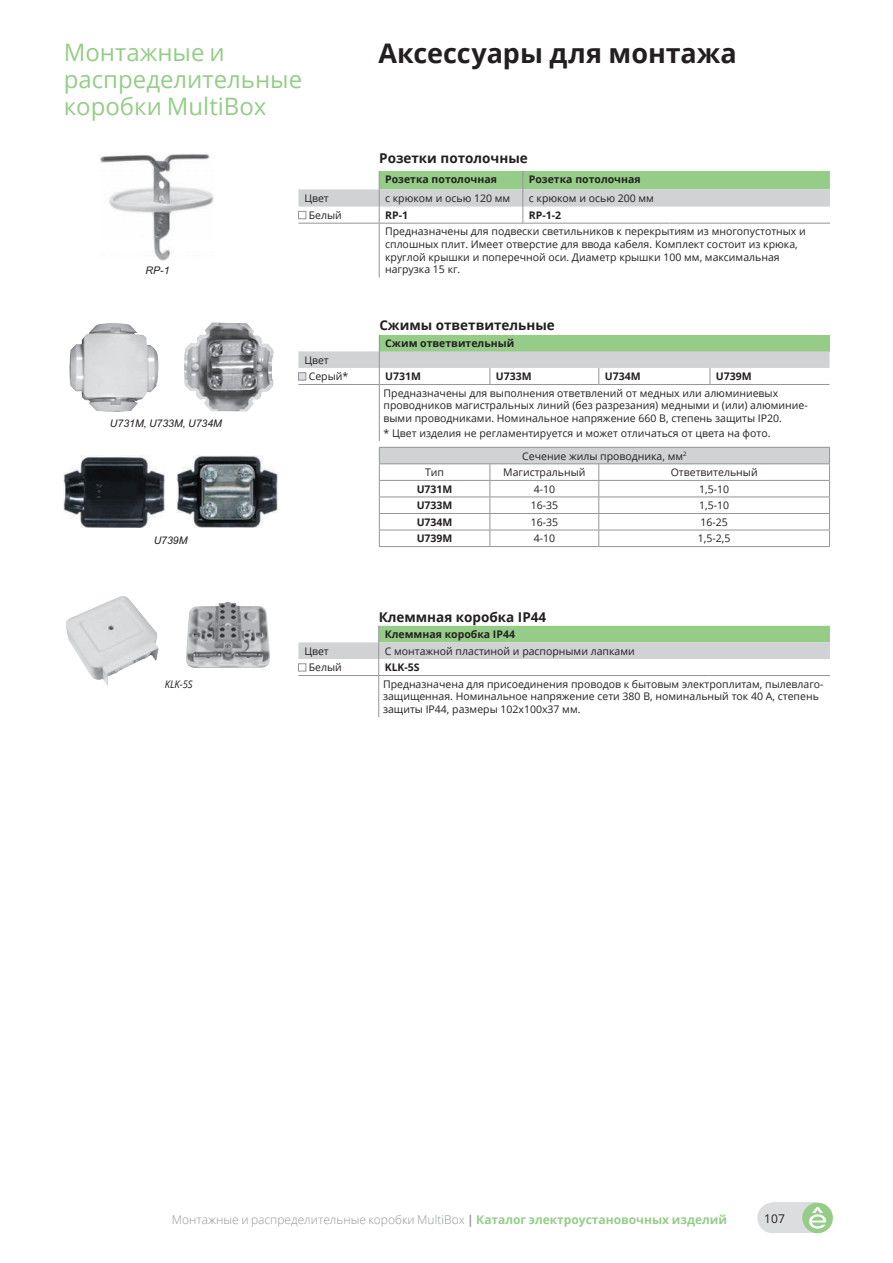
<style>
.page{position:relative;width:893px;height:1263px;background:#fff}
.page>*{position:absolute;margin:0;border:0;box-sizing:border-box;transform-origin:0 0}
.t1{font:700 27px "Open Sans";color:#231f20}
.t2{font:24px/27px "Open Sans";color:#95cd88}
.t3{font:700 13.5px "Open Sans";color:#231f20}
.t4{font:300 12px "Open Sans";color:#939598}
.t5{font:12px "Open Sans";color:#231f20}
.t6{font:10.5px/12.6px "Open Sans";color:#231f20}
.t7{font:700 10.5px "Open Sans";color:#231f20}
.t8{font:italic 10.5px "Arial MT Pro Cyr";color:#231f20}
.t9{font:italic 10.5px "Open Sans";color:#231f20;scale:.9 1}
.s1{font-weight:700}
.s2{font-weight:700;color:#95cd88}
</style>
<div class="page">
<svg style="left:298px;top:171px;width:532px;height:52px"></svg>
<hr style="left:379px;top:224px;width:1px;height:53px;background:#939598">
<hr style="left:298px;top:223px;width:81px;height:1px;background:#939598">
<hr style="left:379px;top:223px;width:144px;height:1px;background:#939598">
<hr style="left:523px;top:223px;width:147px;height:1px;background:#939598">
<hr style="left:670px;top:223px;width:160px;height:1px;background:#939598">
<div style="left:298px;top:211px;width:8px;height:8px;background:#fff;border:1px solid #939598"></div>
<hr style="left:379px;top:385px;width:1px;height:56px;background:#939598">
<hr style="left:298px;top:384px;width:81px;height:1px;background:#939598">
<hr style="left:379px;top:384px;width:111px;height:1px;background:#939598">
<hr style="left:490px;top:384px;width:109px;height:1px;background:#939598">
<hr style="left:599px;top:384px;width:111px;height:1px;background:#939598">
<hr style="left:710px;top:384px;width:120px;height:1px;background:#939598">
<svg style="left:298px;top:335px;width:532px;height:49px"></svg>
<div style="left:298px;top:373px;width:8px;height:7px;border:1px solid #939598"></div>
<div style="left:379px;top:447px;width:451px;height:17px;background:#d1d2d4"></div>
<hr style="left:379px;top:447px;width:111px;height:1px;background:#939598">
<hr style="left:490px;top:447px;width:109px;height:1px;background:#939598">
<hr style="left:599px;top:447px;width:231px;height:1px;background:#939598">
<hr style="left:379px;top:463px;width:111px;height:1px;background:#939598">
<hr style="left:490px;top:463px;width:109px;height:1px;background:#939598">
<hr style="left:599px;top:463px;width:231px;height:1px;background:#939598">
<hr style="left:379px;top:480px;width:111px;height:1px;background:#939598">
<hr style="left:490px;top:480px;width:109px;height:1px;background:#939598">
<hr style="left:599px;top:480px;width:231px;height:1px;background:#939598">
<hr style="left:379px;top:497px;width:111px;height:1px;background:#939598">
<hr style="left:490px;top:497px;width:109px;height:1px;background:#939598">
<hr style="left:599px;top:497px;width:231px;height:1px;background:#939598">
<hr style="left:379px;top:513px;width:111px;height:1px;background:#939598">
<hr style="left:490px;top:513px;width:109px;height:1px;background:#939598">
<hr style="left:599px;top:513px;width:231px;height:1px;background:#939598">
<hr style="left:379px;top:530px;width:111px;height:1px;background:#939598">
<svg style="left:379px;top:448px;width:1px;height:98px"></svg>
<hr style="left:490px;top:530px;width:109px;height:1px;background:#939598">
<svg style="left:490px;top:464px;width:1px;height:82px"></svg>
<hr style="left:599px;top:530px;width:231px;height:1px;background:#939598">
<svg style="left:598px;top:464px;width:1px;height:82px"></svg>
<svg style="left:829px;top:448px;width:1px;height:98px"></svg>
<hr style="left:379px;top:546px;width:111px;height:1px;background:#939598">
<hr style="left:490px;top:546px;width:109px;height:1px;background:#939598">
<hr style="left:599px;top:546px;width:231px;height:1px;background:#939598">
<svg style="left:298px;top:626px;width:532px;height:49px"></svg>
<hr style="left:378px;top:676px;width:1px;height:41px;background:#939598">
<hr style="left:298px;top:675px;width:81px;height:1px;background:#939598">
<hr style="left:379px;top:675px;width:330px;height:1px;background:#939598">
<hr style="left:709px;top:675px;width:121px;height:1px;background:#939598">
<div style="left:298px;top:664px;width:8px;height:7px;background:#fff;border:1px solid #939598"></div>
<img style="left:69px;top:323px;width:90px;height:89px">
<img style="left:184px;top:322px;width:90px;height:89px">
<img style="left:66px;top:596px;width:93px;height:90px">
<img style="left:186px;top:601px;width:84px;height:67px">
<img style="left:177px;top:455px;width:100px;height:72px">
<img style="left:64px;top:455px;width:100px;height:73px">
<img style="left:100px;top:154px;width:113px;height:106px">
<div style="left:772px;top:1202px;width:44px;height:31px;background:#dcdddf"></div>
<div style="left:757px;top:1202px;width:31px;height:31px;background:#dcdddf;border-radius:50%"></div>
<div style="left:802px;top:1202px;width:31px;height:31px;background:#95cd88;border-radius:50%"></div>
<svg style="left:809px;top:1207px;width:18px;height:21px"></svg>
<h2 class="t2" style="left:64px;top:38px;width:240px">Монтажные и распределительные коробки MultiBox</h2>
<h1 class="t1" style="left:378px;top:34px;width:360px">Аксессуары для монтажа</h1>
<p class="t3" style="left:379px;top:149px;width:150px">Розетки потолочные</p>
<p class="t7" style="left:385px;top:172px;width:113px">Розетка потолочная</p>
<p class="t7" style="left:529px;top:172px;width:113px">Розетка потолочная</p>
<p class="t6" style="left:304px;top:192px;width:26px">Цвет</p>
<p class="t6" style="left:385px;top:192px;width:127px">с крюком и осью 120 мм</p>
<p class="t6" style="left:529px;top:192px;width:127px">с крюком и осью 200 мм</p>
<p class="t6" style="left:309px;top:208px;width:35px">Белый</p>
<p class="t7" style="left:385px;top:208px;width:24px">RP-1</p>
<p class="t7" style="left:529px;top:208px;width:34px">RP-1-2</p>
<p class="t6" style="left:385px;top:225px;width:422px">Предназначены для подвески светильников к перекрытиям из многопустотных и сплошных плит. Имеет отверстие для ввода кабеля. Комплект состоит из крюка, круглой крышки и поперечной оси. Диаметр крышки 100 мм, максимальная нагрузка 15 кг.</p>
<p class="t8" style="left:146px;top:264px;width:25px">RP-1</p>
<p class="t8" style="left:110px;top:417px;width:114px">U731M, U733M, U734M</p>
<p class="t8" style="left:154px;top:534px;width:35px">U739M</p>
<p class="t9" style="left:165px;top:677px;width:33px">KLK-5S</p>
<p class="t6" style="left:309px;top:351px;width:41px;line-height:16.5px;text-indent:-4px">Цвет<br>Серый*</p>
<p class="t3" style="left:379px;top:316px;width:177px">Сжимы ответвительные</p>
<p class="t7" style="left:385px;top:336px;width:130px">Сжим ответвительный</p>
<p class="t7" style="left:385px;top:369px;width:37px">U731M</p>
<p class="t7" style="left:496px;top:369px;width:37px">U733M</p>
<p class="t7" style="left:605px;top:369px;width:37px">U734M</p>
<p class="t7" style="left:716px;top:369px;width:37px">U739M</p>
<p class="t6" style="left:384px;top:386px;width:426px">Предназначены для выполнения ответвлений от медных или алюминиевых проводников магистральных линий (без разрезания) медными и (или) алюминие&shy;выми проводниками. Номинальное напряжение 660 В, степень защиты IP20.</p>
<p class="t6" style="left:522px;top:421px;width:250px;line-height:23px;text-indent:-139px">* Цвет изделия не регламентируется и может отличаться от цвета на фото.<br>Сечение жилы проводника, мм<sup>2</sup></p>
<p class="t6" style="left:425px;top:466px;width:20px">Тип</p>
<p class="t6" style="left:503px;top:466px;width:84px">Магистральный</p>
<p class="t6" style="left:671px;top:466px;width:88px">Ответвительный</p>
<p class="t7" style="left:417px;top:481px;width:37px">U731М</p>
<p class="t6" style="left:534px;top:482px;width:23px">4-10</p>
<p class="t6" style="left:699px;top:482px;width:31px">1,5-10</p>
<p class="t7" style="left:417px;top:498px;width:37px">U733М</p>
<p class="t6" style="left:531px;top:499px;width:29px">16-35</p>
<p class="t6" style="left:699px;top:499px;width:31px">1,5-10</p>
<p class="t7" style="left:417px;top:514px;width:37px">U734М</p>
<p class="t6" style="left:531px;top:515px;width:29px">16-35</p>
<p class="t6" style="left:700px;top:515px;width:29px">16-25</p>
<p class="t7" style="left:417px;top:531px;width:37px">U739М</p>
<p class="t6" style="left:534px;top:532px;width:23px">4-10</p>
<p class="t6" style="left:698px;top:532px;width:34px">1,5-2,5</p>
<p class="t3" style="left:379px;top:607px;width:169px">Клеммная коробка IP44</p>
<p class="t7" style="left:385px;top:627px;width:132px">Клеммная коробка IP44</p>
<p class="t6" style="left:304px;top:644px;width:26px">Цвет</p>
<p class="t6" style="left:385px;top:644px;width:252px">С монтажной пластиной и распорными лапками</p>
<p class="t6" style="left:309px;top:661px;width:35px">Белый</p>
<p class="t7" style="left:385px;top:660px;width:37px">KLK-5S</p>
<p class="t6" style="left:383px;top:677px;width:442px">Предназначена для присоединения проводов к бытовым электроплитам, пылевлаго&shy;защищенная. Номинальное напряжение сети 380 В, номинальный ток 40 А, степень защиты IP44, размеры 102х100х37 мм.</p>
<p class="t4" style="left:172px;top:1212px;width:557px">Монтажные и распределительные коробки MultiBox <span class="s1">|</span> <span class="s2">Каталог электроустановочных изделий</span></p>
<p class="t5" style="left:764px;top:1210px;width:22px">107</p>
</div>
